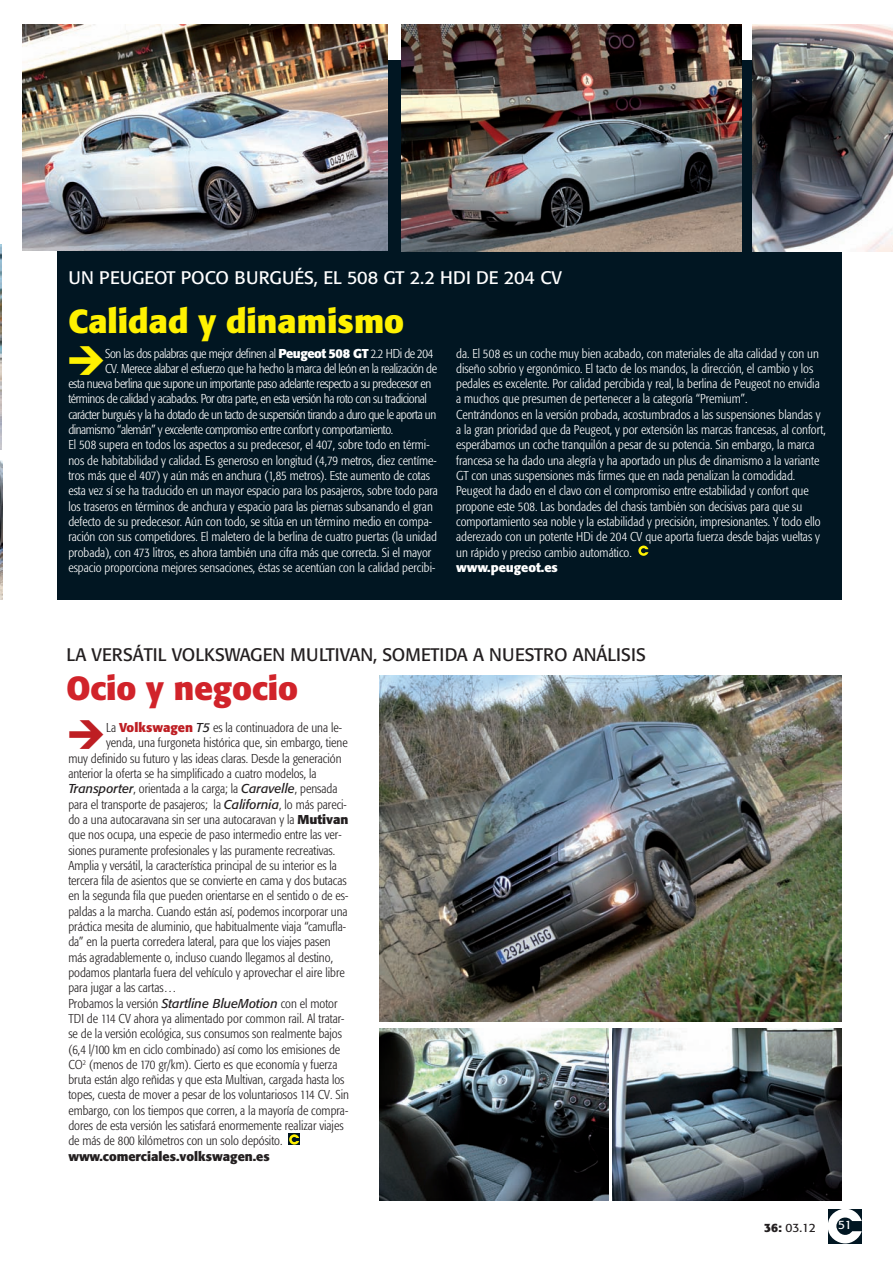
<style>
.page{position:relative;width:893px;height:1261px;background:#fff}
.page>*{position:absolute;margin:0;border:0;box-sizing:border-box;transform-origin:0 0}
.t1{font:34.2px "Mini Pics International";color:#fff101}
.t2{font:34.2px "Mini Pics International";color:#be1e23}
.t3{font:700 33px "Formata";color:#fff101}
.t4{font:700 33px "Formata";color:#d1232a}
.t5{font:18px "Formata";color:#231f20}
.t6{font:18px "Formata";color:#fff}
.t7{font:300 condensed 12.75px/15.3px "Formata";color:#fff}
.t8{font:300 condensed 12.75px "Formata";color:#231f20}
.t9{font:300 condensed 12.75px "Formata";letter-spacing:-.03em;color:#fff}
.t10{font:700 12.75px "Formata";color:#231f20}
.t11{font:12px "Formata";color:#231f20}
.t12{font:12px "Formata";color:#fff}
.s1{font-weight:700;font-stretch:normal}
.s2{font-weight:700;font-stretch:normal;color:#be1e23}
.s3{font-weight:400;font-style:italic;font-stretch:normal}
.s4{font-weight:700}
</style>
<div class="page">
<svg style="left:828px;top:1209px;width:33px;height:34px"></svg>
<div style="left:57px;top:60px;width:784px;height:539px;background:#011622"></div>
<svg style="left:638px;top:545px;width:10px;height:10px"></svg>
<div style="left:288px;top:1133px;width:12px;height:12px;background:#011622"></div>
<svg style="left:289px;top:1134px;width:10px;height:10px"></svg>
<img style="left:0;top:244px;width:1px;height:205px">
<img style="left:0;top:460px;width:2px;height:139px">
<img style="left:23px;top:25px;width:364px;height:225px">
<img style="left:401px;top:25px;width:340px;height:226px">
<img style="left:752px;top:25px;width:140px;height:226px">
<img style="left:380px;top:675px;width:461px;height:346px">
<img style="left:380px;top:1028px;width:228px;height:171px">
<img style="left:612px;top:1028px;width:229px;height:171px">
<p class="t6" style="left:68px;top:267px;width:495px">U N PEUGEOT POCO BURGUÉS, EL 508 GT 2.2 HDI DE 204 CV</p>
<p class="t3" style="left:68px;top:300px;width:337px">Calidad y dinamismo</p>
<p class="t1" style="left:68px;top:346px;width:37px">E</p>
<p class="t9" style="left:105px;top:346px;width:330px">Son las dos palabras que mejor definen al <span class="s1">Peugeot 508 GT</span> 2.2 HDi de 204</p>
<p class="t9" style="left:105px;top:361px;width:333px">CV. Merece alabar el esfuerzo que ha hecho la marca del león en la realización de</p>
<p class="t9" style="left:68px;top:376px;width:364px">esta nueva berlina que supone un importante paso adelante respecto a su predecesor en</p>
<p class="t9" style="left:68px;top:391px;width:360px">términos de calidad y acabados. Por otra parte, en esta versión ha roto con su tradicional</p>
<p class="t9" style="left:68px;top:407px;width:369px">carácter burgués y la ha dotado de un tacto de suspensión tirando a duro que le aporta un</p>
<p class="t9" style="left:68px;top:422px;width:326px">dinamismo “alemán” y excelente compromiso entre confort y comportamiento.</p>
<p class="t7" style="left:68px;top:437px;width:362px">El 508 supera en todos los aspectos a su predecesor, el 407, sobre todo en térmi-</p>
<p class="t7" style="left:68px;top:452px;width:369px">nos de habitabilidad y calidad. Es generoso en longitud (4,79 metros, diez centíme-</p>
<p class="t7" style="left:68px;top:468px;width:363px">tros más que el 407) y aún más en anchura (1,85 metros). Este aumento de cotas</p>
<p class="t7" style="left:68px;top:483px;width:371px">esta vez sí se ha traducido en un mayor espacio para los pasajeros, sobre todo para</p>
<p class="t7" style="left:68px;top:498px;width:366px">los traseros en términos de anchura y espacio para las piernas subsanando el gran</p>
<p class="t7" style="left:68px;top:514px;width:365px">defecto de su predecesor. Aún con todo, se sitúa en un término medio en compa-</p>
<p class="t7" style="left:68px;top:529px;width:370px">ración con sus competidores. El maletero de la berlina de cuatro puertas (la unidad</p>
<p class="t7" style="left:68px;top:544px;width:364px">probada), con 473 litros, es ahora también una cifra más que correcta. Si el mayor</p>
<p class="t7" style="left:68px;top:560px;width:368px">espacio proporciona mejores sensaciones, éstas se acentúan con la calidad percibi-</p>
<p class="t7" style="left:456px;top:345px;width:371px">da. El 508 es un coche muy bien acabado, con materiales de alta calidad y con un diseño sobrio y ergonómico. El tacto de los mandos, la dirección, el cambio y los pedales es excelente. Por calidad percibida y real, la berlina de Peugeot no envidia a muchos que presumen de pertenecer a la categoría “Premium”.<br>Centrándonos en la versión probada, acostumbrados a las suspensiones blandas y a la gran prioridad que da Peugeot, y por extensión las marcas francesas, al confort, esperábamos un coche tranquilón a pesar de su potencia. Sin embargo, la marca francesa se ha dado una alegría y ha aportado un plus de dinamismo a la variante GT con unas suspensiones más firmes que en nada penalizan la comodidad.<br>Peugeot ha dado en el clavo con el compromiso entre estabilidad y confort que propone este 508. Las bondades del chasis también son decisivas para que su comportamiento sea noble y la estabilidad y precisión, impresionantes. Y todo ello aderezado con un potente HDi de 204 CV que aporta fuerza desde bajas vueltas y un rápido y preciso cambio automático.<br><span class="s1">www.peugeot.es</span></p>
<p class="t5" style="left:66px;top:644px;width:579px">LA VERSÁTIL VOLKSWAGEN MULTIVAN, SOMETIDA A NUESTRO ANÁLISIS</p>
<p class="t4" style="left:66px;top:668px;width:233px">Ocio y negocio</p>
<p class="t2" style="left:68px;top:720px;width:37px">E</p>
<p class="t8" style="left:106px;top:720px;width:237px">La <span class="s2">Volkswagen</span> <span class="s3">T5</span> es la continuadora de una le-</p>
<p class="t8" style="left:106px;top:735px;width:243px">yenda, una furgoneta histórica que, sin embargo, tiene</p>
<p class="t8" style="left:68px;top:750px;width:274px">muy definido su futuro y las ideas claras. Desde la generación</p>
<p class="t8" style="left:68px;top:766px;width:249px">anterior la oferta se ha simplificado a cuatro modelos, la</p>
<p class="t8" style="left:68px;top:781px;width:270px"><span class="s3">Transporter</span>, orientada a la carga; la <span class="s3">Caravelle</span>, pensada</p>
<p class="t8" style="left:68px;top:796px;width:280px">para el transporte de pasajeros; la <span class="s3">California</span>, lo más pareci-</p>
<p class="t8" style="left:68px;top:812px;width:281px">do a una autocaravana sin ser una autocaravan y la <span class="s1">Mutivan</span></p>
<p class="t8" style="left:68px;top:827px;width:274px">que nos ocupa, una especie de paso intermedio entre las ver-</p>
<p class="t8" style="left:68px;top:842px;width:268px">siones puramente profesionales y las puramente recreativas.</p>
<p class="t8" style="left:68px;top:857px;width:270px">Amplia y versátil, la característica principal de su interior es la</p>
<p class="t8" style="left:68px;top:873px;width:280px">tercera fila de asientos que se convierte en cama y dos butacas</p>
<p class="t8" style="left:68px;top:888px;width:281px">en la segunda fila que pueden orientarse en el sentido o de es-</p>
<p class="t8" style="left:68px;top:903px;width:281px">paldas a la marcha. Cuando están así, podemos incorporar una</p>
<p class="t8" style="left:68px;top:919px;width:279px">práctica mesita de aluminio, que habitualmente viaja “camufla-</p>
<p class="t8" style="left:68px;top:934px;width:264px">da” en la puerta corredera lateral, para que los viajes pasen</p>
<p class="t8" style="left:68px;top:949px;width:266px">más agradablemente o, incluso cuando llegamos al destino,</p>
<p class="t8" style="left:68px;top:965px;width:278px">podamos plantarla fuera del vehículo y aprovechar el aire libre</p>
<p class="t8" style="left:68px;top:980px;width:110px">para jugar a las cartas…</p>
<p class="t8" style="left:68px;top:995px;width:270px">Probamos la versión <span class="s3">Startline BlueMotion</span> con el motor</p>
<p class="t8" style="left:68px;top:1010px;width:277px">TDI de 114 CV ahora ya alimentado por common rail. Al tratar-</p>
<p class="t8" style="left:68px;top:1026px;width:275px">se de la versión ecológica, sus consumos son realmente bajos</p>
<p class="t8" style="left:68px;top:1041px;width:273px">(6,4 l/100 km en ciclo combinado) así como los emisiones de</p>
<p class="t8" style="left:68px;top:1056px;width:270px">CO<sup>2</sup> (menos de 170 gr/km). Cierto es que economía y fuerza</p>
<p class="t8" style="left:68px;top:1072px;width:277px">bruta están algo reñidas y que esta Multivan, cargada hasta los</p>
<p class="t8" style="left:68px;top:1087px;width:282px">topes, cuesta de mover a pesar de los voluntariosos 114 CV. Sin</p>
<p class="t8" style="left:68px;top:1102px;width:281px">embargo, con los tiempos que corren, a la mayoría de compra-</p>
<p class="t8" style="left:68px;top:1118px;width:276px">dores de esta versión les satisfará enormemente realizar viajes</p>
<p class="t8" style="left:68px;top:1133px;width:215px">de más de 800 kilómetros con un solo depósito.</p>
<p class="t10" style="left:68px;top:1147px;width:203px">www.comerciales.volkswagen.es</p>
<p class="t11" style="left:764px;top:1219px;width:53px"><span class="s4">36:</span> 03.12</p>
<p class="t12" style="left:837px;top:1217px;width:15px">51</p>
</div>
